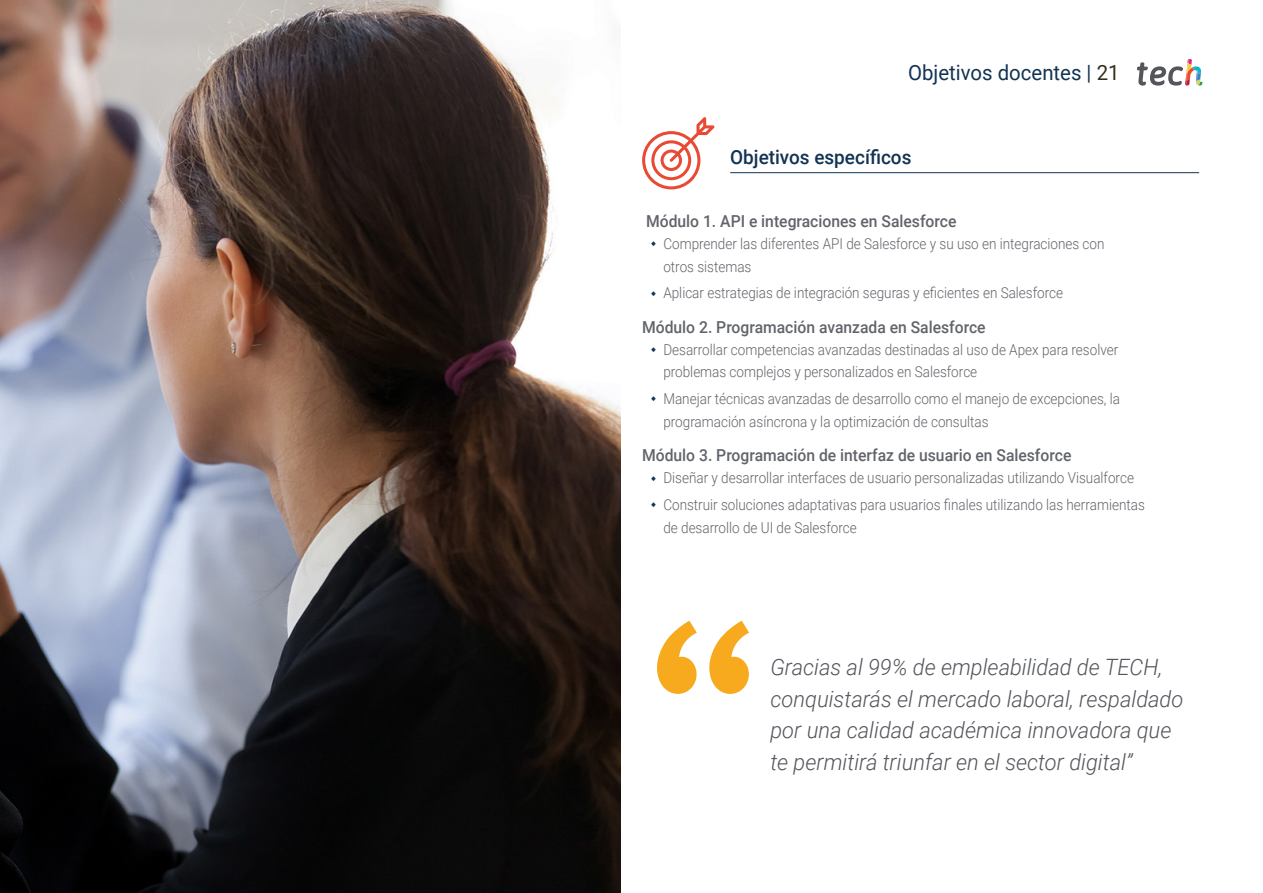
<style>
.page{position:relative;width:1263px;height:893px;background:#fff}
.page>*{position:absolute;margin:0;border:0;box-sizing:border-box;transform-origin:0 0}
.t1{font:italic 300 22.5px/31.5px "Roboto";color:#52555b}
.t2{font:21px "Roboto";color:#123352}
.t3{font:500 19.5px "Roboto";color:#123352}
.t4{font:500 16.5px "Roboto";color:#61646a;scale:.95 1}
.t5{font:300 15px/22.5px "Roboto";color:#61646a;scale:.9 1}
.s1{color:#312e20}
</style>
<div class="page">
<img style="left:0;top:0;width:621px;height:893px">
<hr style="left:730px;top:172px;width:469px;height:1px;background:#123352">
<svg style="left:642px;top:117px;width:72px;height:72px"></svg>
<svg style="left:657px;top:621px;width:92px;height:73px"></svg>
<svg style="left:1137px;top:59px;width:65px;height:27px"></svg>
<h2 class="t2" style="left:908px;top:57px;width:213px">Objetivos docentes | <span class="s1">21</span></h2>
<h3 class="t3" style="left:730px;top:144px;width:183px">Objetivos específicos</h3>
<p class="t4" style="left:646px;top:209px;width:328px">Módulo 1. API e integraciones en Salesforce</p>
<p class="t5" style="left:663px;top:232px;width:492px">Comprender las diferentes API de Salesforce y su uso en integraciones con otros sistemas</p>
<p class="t5" style="left:663px;top:281px;width:446px">Aplicar estrategias de integración seguras y eficientes en Salesforce</p>
<p class="t4" style="left:642px;top:315px;width:363px">Módulo 2. Programación avanzada en Salesforce</p>
<p class="t5" style="left:663px;top:338px;width:507px">Desarrollar competencias avanzadas destinadas al uso de Apex para resolver problemas complejos y personalizados en Salesforce</p>
<p class="t5" style="left:663px;top:387px;width:509px">Manejar técnicas avanzadas de desarrollo como el manejo de excepciones, la programación asíncrona y la optimización de consultas</p>
<p class="t4" style="left:642px;top:444px;width:453px">Módulo 3. Programación de interfaz de usuario en Salesforce</p>
<p class="t5" style="left:663px;top:464px;width:536px;line-height:26.7px">Diseñar y desarrollar interfaces de usuario personalizadas utilizando Visualforce<br>Construir soluciones adaptativas para usuarios finales utilizando las herramientas</p>
<p class="t5" style="left:663px;top:515px;width:216px">de desarrollo de UI de Salesforce</p>
<h1 class="t1" style="left:770px;top:651px;width:415px">Gracias al 99% de empleabilidad de TECH, conquistarás el mercado laboral, respaldado por una calidad académica innovadora que te permitirá triunfar en el sector digital”</h1>
</div>
